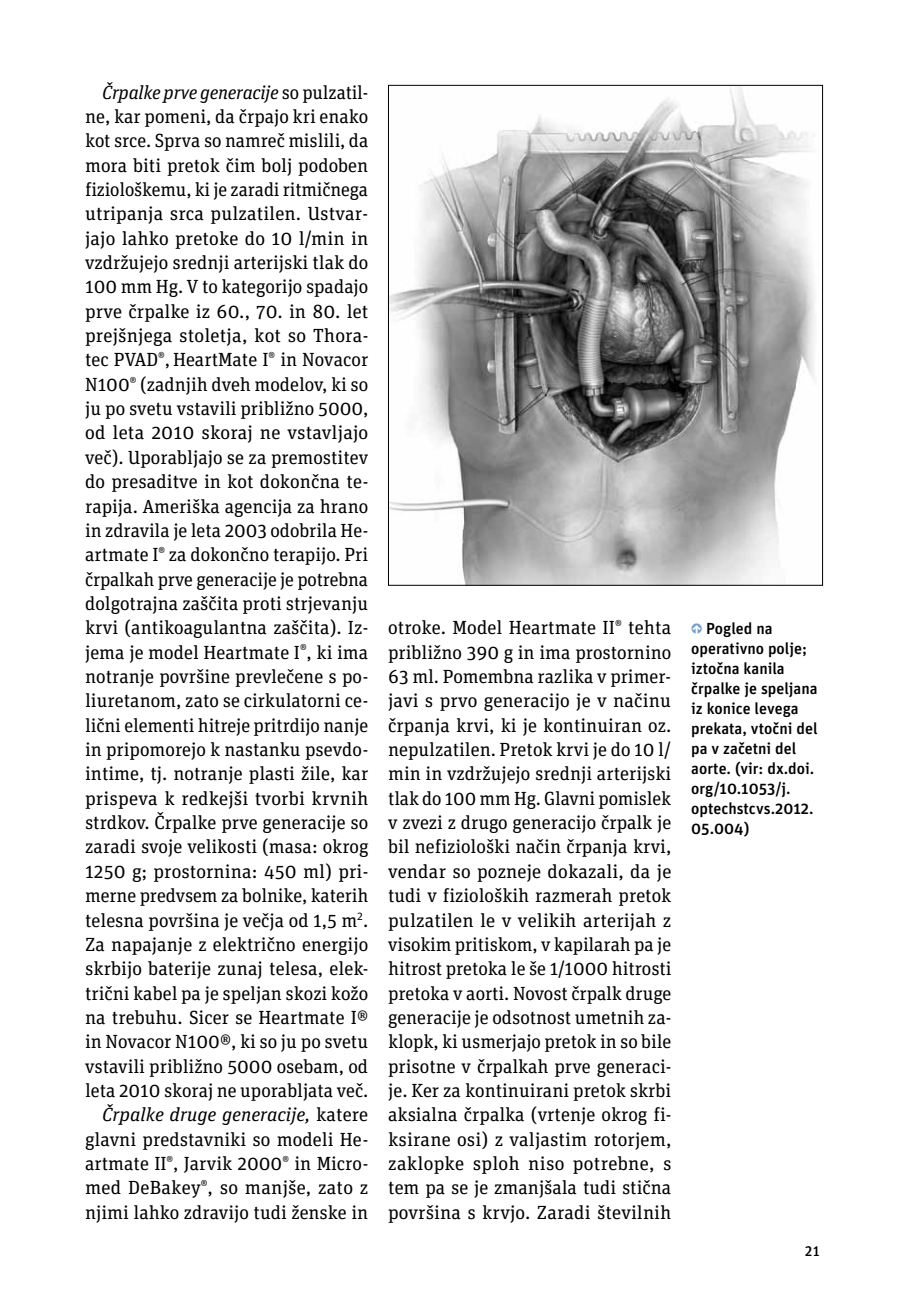
<style>
.page{position:relative;width:908px;height:1304px;background:#fff}
.page>*{position:absolute;margin:0;border:0;box-sizing:border-box;transform-origin:0 0}
.t1{font:19px/24.4px "Unit Slab Pro";color:#000;text-align:right}
.t2{font:500 16px/20px "Unit Pro";color:#000}
.t3{font:500 14px "Unit Slab Pro";color:#000}
.s1{font-style:italic}
.s2{font-weight:700;color:#739dd2}
</style>
<div class="page">
<img style="left:390px;top:87px;width:425px;height:497px">
<p class="t1" style="left:85px;top:79px;width:285px"><span class="s1">Črpalke prve generacije</span> so pulzatil&shy;ne, kar pomeni, da črpajo kri enako kot srce. Sprva so namreč mislili, da mora biti pretok čim bolj podoben fiziološkemu, ki je zaradi ritmičnega utripanja srca pulzatilen. Ustvar&shy;jajo lahko pretoke do 10 l/min in vzdržujejo srednji arterijski tlak do 100 mm Hg. V to kategorijo spadajo prve črpalke iz 60., 70. in 80. let prejšnjega stoletja, kot so Thora&shy;tec PVAD<sup>®</sup>, HeartMate I<sup>®</sup> in Novacor N100<sup>®</sup> (zadnjih dveh modelov, ki so ju po svetu vstavili približno 5000, od leta 2010 skoraj ne vstavljajo več). Uporabljajo se za premostitev do presaditve in kot dokončna te&shy;rapija. Ameriška agencija za hrano in zdravila je leta 2003 odobrila He&shy;artmate I<sup>®</sup> za dokončno terapijo. Pri črpalkah prve generacije je potrebna dolgotrajna zaščita proti strjevanju krvi (antikoagulantna zaščita). Iz&shy;jema je model Heartmate I<sup>®</sup>, ki ima notranje površine prevlečene s po&shy;liuretanom, zato se cirkulatorni ce&shy;lični elementi hitreje pritrdijo nanje in pripomorejo k nastanku psevdo&shy;intime, tj. notranje plasti žile, kar prispeva k redkejši tvorbi krvnih strdkov. Črpalke prve generacije so zaradi svoje velikosti (masa: okrog 1250 g; prostornina: 450 ml) pri&shy;merne predvsem za bolnike, katerih telesna površina je večja od 1,5 m<sup>2</sup>.<br>Za napajanje z električno energijo skrbijo baterije zunaj telesa, elek&shy;trični kabel pa je speljan skozi kožo na trebuhu. Sicer se Heartmate I® in Novacor N100®, ki so ju po svetu vstavili približno 5000 osebam, od leta 2010 skoraj ne uporabljata več.<br><span class="s1">Črpalke druge generacije,</span> katere glavni predstavniki so modeli He&shy;artmate II<sup>®</sup>, Jarvik 2000<sup>®</sup> in Micro&shy;med DeBakey<sup>®</sup>, so manjše, zato z njimi lahko zdravijo tudi ženske in</p>
<p class="t1" style="left:388px;top:615px;width:285px;text-align:justify">otroke. Model Heartmate II<sup>®</sup> tehta približno 390 g in ima prostornino 63 ml. Pomembna razlika v primer&shy;javi s prvo generacijo je v načinu črpanja krvi, ki je kontinuiran oz. nepulzatilen. Pretok krvi je do 10 l/ min in vzdržujejo srednji arterijski tlak do 100 mm Hg. Glavni pomislek v zvezi z drugo generacijo črpalk je bil nefiziološki način črpanja krvi, vendar so pozneje dokazali, da je tudi v fizioloških razmerah pretok pulzatilen le v velikih arterijah z visokim pritiskom, v kapilarah pa je hitrost pretoka le še 1/1000 hitrosti pretoka v aorti. Novost črpalk druge generacije je odsotnost umetnih za&shy;klopk, ki usmerjajo pretok in so bile prisotne v črpalkah prve generaci&shy;je. Ker za kontinuirani pretok skrbi aksialna črpalka (vrtenje okrog fi&shy;ksirane osi) z valjastim rotorjem, zaklopke sploh niso potrebne, s tem pa se je zmanjšala tudi stična površina s krvjo. Zaradi številnih</p>
<p class="t2" style="left:691px;top:618px;width:128px"><span class="s2">↑</span> Pogled na operativno polje; iztočna kanila črpalke je speljana iz konice levega prekata, vtočni del pa v začetni del aorte. (vir: dx.doi. org/10.1053/j. optechstcvs.2012.<br>05.004)</p>
<p class="t3" style="left:805px;top:1242px;width:16px">21</p>
</div>
